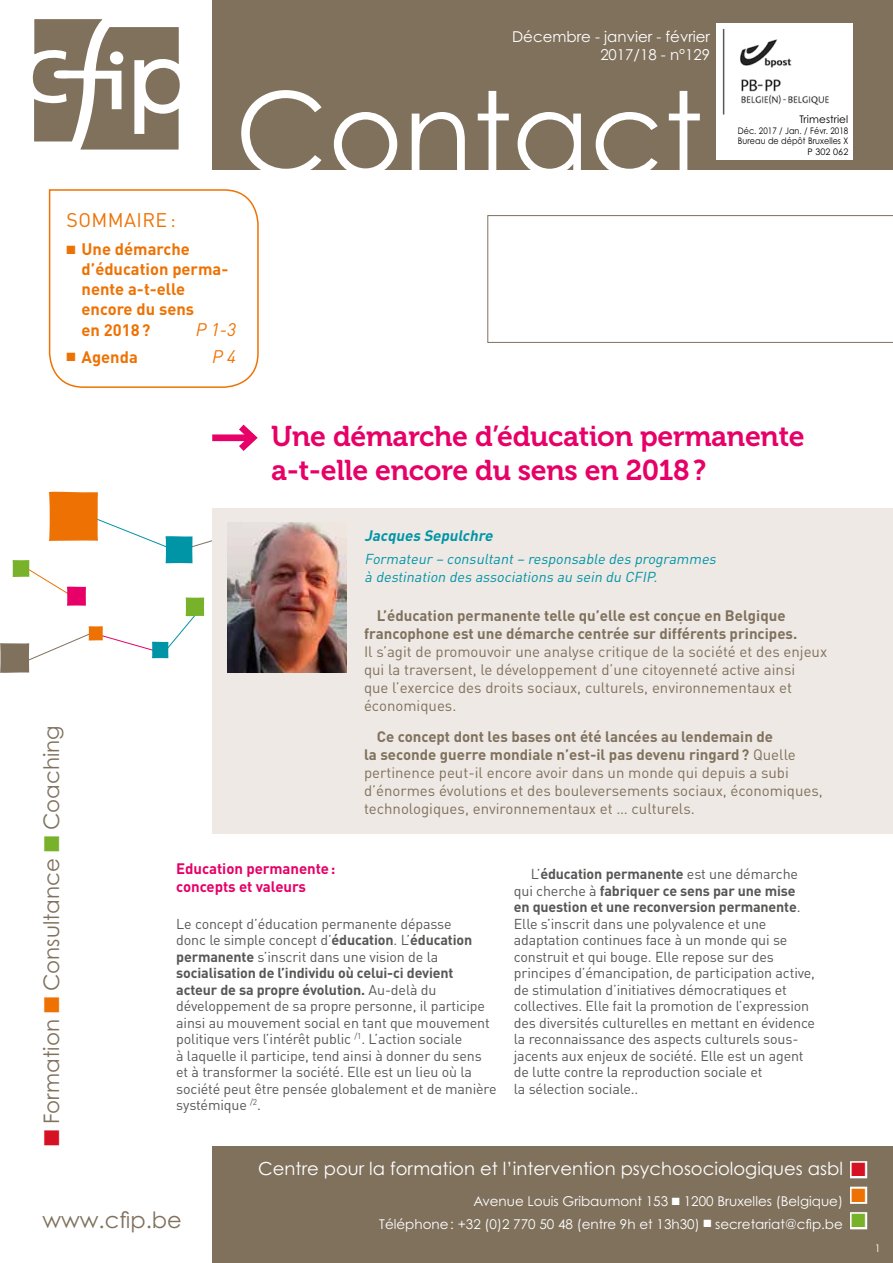
<style>
.page{position:relative;width:893px;height:1263px;background:#fff}
.page>*{position:absolute;margin:0;border:0;box-sizing:border-box;transform-origin:0 0}
.t1{font:114.45px "Century Gothic";color:#fff}
.t2{font:28.5px/34.5px "Museo 700";letter-spacing:-.01em;color:#e60067}
.t3{font:22.5px "Century Gothic";color:#80715d}
.t4{font:21.45px "Century Gothic";color:#80715d}
.t5{font:19.5px "DIN";letter-spacing:.02em;color:#ee7203}
.t6{font:19.2px "Zapf Dingbats ITC";color:#ee7203}
.t7{font:19.2px "Zapf Dingbats ITC";color:#78b22b}
.t8{font:18px "Century Gothic";color:#fff}
.t9{font:italic 18px "DINOT";color:#ee7203}
.t10{font:700 16.5px/19.8px "DIN Pro";color:#ee7203}
.t11{font:15px/18px "DIN Pro";color:#80715d}
.t12{font:700 15px/18px "DIN Pro";color:#80715d;text-align:center}
.t13{font:15px/18px "Century Gothic";color:#fff;text-align:right}
.t14{font:700 15px/18px "DIN Pro";letter-spacing:-.005em;color:#e60067}
.t15{font:italic 700 15px "DIN";color:#0094a7}
.t16{font:14.25px/16.5px "DIN Pro";letter-spacing:-.01em;color:#575756}
.t17{font:italic 14.25px/18px "DIN";color:#0094a7}
.t18{font:13.5px/22.5px "Century Gothic";color:#fff;text-align:right}
.t19{font:10.5px "Century Gothic";letter-spacing:.01em;color:#000}
.t20{font:10.5px "Century Gothic";color:#fff}
.t21{font:9px/10.8px "Century Gothic";letter-spacing:.01em;color:#000;text-align:right;scale:.89 1}
.s1{color:#d51224}
.s2{color:#ee7203}
.s3{color:#78b22b}
.s4{font-weight:700}
</style>
<div class="page">
<div style="left:185px;top:597px;width:19px;height:19px;background:#78b22b"></div>
<svg style="left:0;top:613px;width:195px;height:60px"></svg>
<svg style="left:29px;top:491px;width:198px;height:111px"></svg>
<div style="left:67px;top:586px;width:19px;height:20px;background:#e60067"></div>
<div style="left:12px;top:560px;width:17px;height:17px;background:#78b22b"></div>
<svg style="left:32px;top:19px;width:148px;height:131px"></svg>
<div style="left:213px;top:0;width:680px;height:170px;background:#80715d"></div>
<div style="left:213px;top:1146px;width:680px;height:117px;background:#80715d"></div>
<div style="left:850px;top:1161px;width:17px;height:17px;border:4px solid #fff"></div>
<div style="left:850px;top:1187px;width:17px;height:17px;border:4px solid #fff"></div>
<div style="left:850px;top:1212px;width:17px;height:17px;border:4px solid #fff"></div>
<svg style="left:487px;top:215px;width:406px;height:128px"></svg>
<div style="left:716px;top:23px;width:137px;height:136px;background:#fff"></div>
<img style="left:722px;top:28px;width:107px;height:87px">
<svg style="left:48px;top:189px;width:211px;height:199px"></svg>
<div style="left:212px;top:434px;width:41px;height:7px;background:#e60067"></div>
<svg style="left:232px;top:424px;width:26px;height:27px"></svg>
<div style="left:212px;top:509px;width:681px;height:325px;background:#eee9e4"></div>
<img style="left:227px;top:522px;width:120px;height:151px">
<p class="t13" style="left:512px;top:27px;width:200px">Décembre - janvier - février<br>2017/18 - n°129</p>
<h1 class="t1" style="left:235px;top:63px;width:469px">Contact</h1>
<h3 class="t5" style="left:67px;top:207px;width:111px">SOMMAIRE :</h3>
<p class="t10" style="left:82px;top:239px;width:148px;text-indent:-15px">■ Une démarche d’éducation perma&shy;nente a-t-elle encore du sens</p>
<p class="t10" style="left:82px;top:320px;width:70px">en 2018?</p>
<p class="t9" style="left:196px;top:317px;width:42px">P 1-3</p>
<p class="t10" style="left:67px;top:346px;width:73px">■ Agenda</p>
<p class="t9" style="left:212px;top:344px;width:25px">P 4</p>
<p class="t19" style="left:799px;top:113px;width:50px">Trimestriel</p>
<p class="t21" style="left:738px;top:125px;width:126px">Déc. 2017 / Jan. / Févr. 2018<br>Bureau de dépôt Bruxelles X<br>P 302 062</p>
<h2 class="t2" style="left:271px;top:419px;width:535px">Une démarche d’éducation permanente a-t-elle encore du sens en 2018?</h2>
<h3 class="t4" style="left:38px;top:1146px;width:423px;rotate:-90deg"><span class="s1">■</span> Formation <span class="s2">■</span> Consultance <span class="s3">■</span> Coaching</h3>
<p class="t15" style="left:365px;top:526px;width:133px">Jacques Sepulchre</p>
<p class="t17" style="left:365px;top:549px;width:356px">Formateur – consultant – responsable des programmes à destination des associations au sein du CFIP.</p>
<p class="t12" style="left:364px;top:606px;width:435px">L’éducation permanente telle qu’elle est conçue en Belgique francophone est une démarche centrée sur différents principes.</p>
<p class="t11" style="left:364px;top:642px;width:465px">Il s’agit de promouvoir une analyse critique de la société et des enjeux qui la traversent, le développement d’une citoyenneté active ainsi<br>que l’exercice des droits sociaux, culturels, environnementaux et économiques.</p>
<p class="t11" style="left:364px;top:727px;width:460px;text-indent:13px"><span class="s4">Ce concept dont les bases ont été lancées au lendemain de<br>la seconde guerre mondiale n’est-il pas devenu ringard?</span> Quelle pertinence peut-il encore avoir dans un monde qui depuis a subi d’énormes évolutions et des bouleversements sociaux, économiques, technologiques, environnementaux et … culturels.</p>
<p class="t14" style="left:176px;top:859px;width:161px">Education permanente: concepts et valeurs</p>
<p class="t16" style="left:176px;top:915px;width:322px">Le concept d’éducation permanente dépasse<br>donc le simple concept d’<span class="s4">éducation</span>. L’<span class="s4">éducation permanente</span> s’inscrit dans une vision de la <span class="s4">socialisation de l’individu où celui-ci devient acteur de sa propre évolution.</span> Au-delà du développement de sa propre personne, il participe ainsi au mouvement social en tant que mouvement politique vers l’intérêt public <sup>/1</sup>. L’action sociale<br>à laquelle il participe, tend ainsi à donner du sens et à transformer la société. Elle est un lieu où la société peut être pensée globalement et de manière systémique <sup>/2</sup>.</p>
<p class="t16" style="left:514px;top:865px;width:303px;text-indent:17px">L’<span class="s4">éducation permanente</span> est une démarche qui cherche à <span class="s4">fabriquer ce sens par une mise<br>en question et une reconversion permanente</span>.<br>Elle s’inscrit dans une polyvalence et une adaptation continues face à un monde qui se construit et qui bouge. Elle repose sur des principes d’émancipation, de participation active, de stimulation d’initiatives démocratiques et collectives. Elle fait la promotion de l’expression des diversités culturelles en mettant en évidence la reconnaissance des aspects culturels sous&shy;jacents aux enjeux de société. Elle est un agent de lutte contre la reproduction sociale et<br>la sélection sociale..</p>
<p class="t8" style="left:258px;top:1157px;width:609px">Centre pour la formation et l’intervention psychosociologiques asbl <span class="s1">■</span></p>
<h3 class="t6" style="left:851px;top:1186px;width:16px">■</h3>
<p class="t18" style="left:379px;top:1190px;width:465px">Avenue Louis Gribaumont 153 ■ 1200 Bruxelles (Belgique)<br>Téléphone: +32 (0)2 770 50 48 (entre 9h et 13h30) ■ secretariat@cfip.be</p>
<h3 class="t3" style="left:43px;top:1206px;width:141px">www.cfip.be</h3>
<h3 class="t7" style="left:851px;top:1212px;width:16px">■</h3>
<p class="t20" style="left:875px;top:1241px;width:7px">1</p>
</div>
